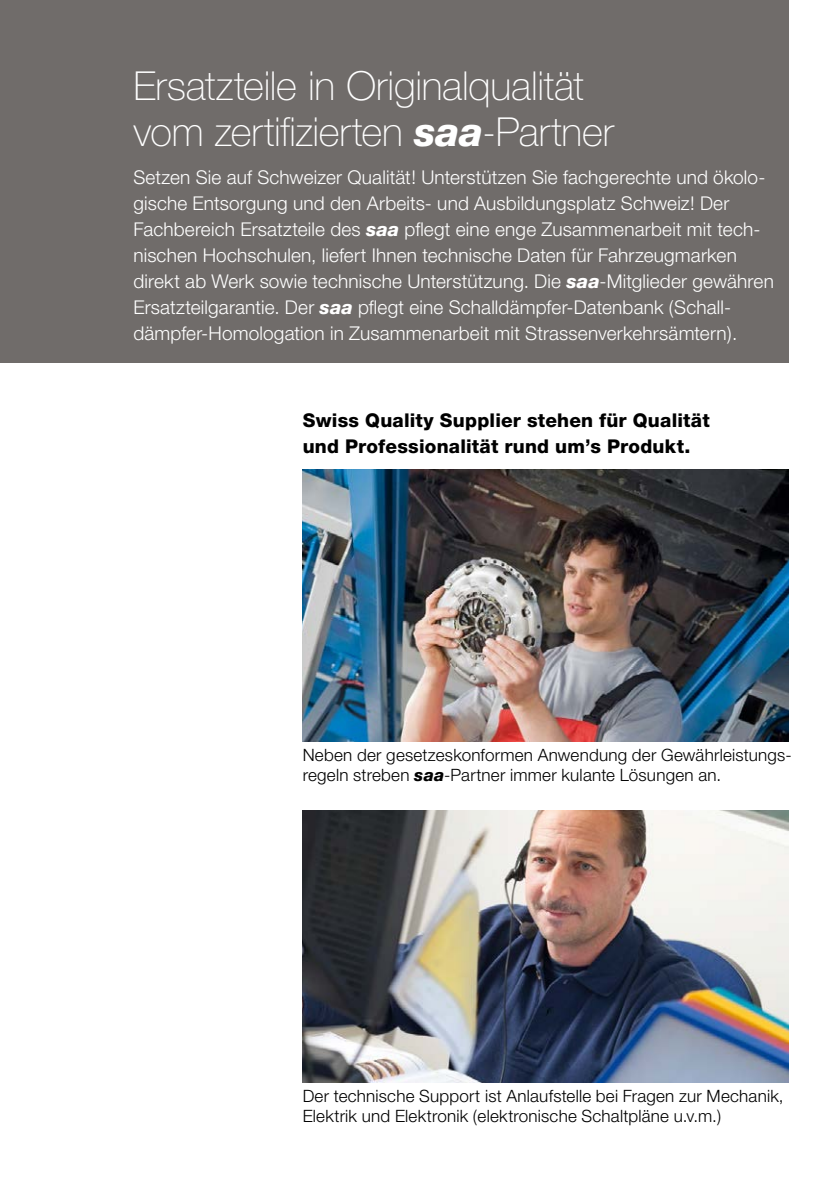
<style>
.page{position:relative;width:840px;height:1191px;background:#fff}
.page>*{position:absolute;margin:0;border:0;box-sizing:border-box;transform-origin:0 0}
.t1{font:100 40px/46px "Helvetica Neue";letter-spacing:-.005em;color:#fff}
.t2{font:300 19px/26px "Helvetica Neue";letter-spacing:.01em;color:#fff}
.t3{font:800 19px/26px "Helvetica Neue";letter-spacing:.01em;color:#000}
.t4{font:300 17px/20px "Helvetica Neue";letter-spacing:.015em;color:#000}
.s1{font-weight:800;font-style:italic}
</style>
<div class="page">
<img style="left:302px;top:469px;width:486px;height:272px">
<img style="left:302px;top:810px;width:486px;height:272px">
<div style="left:0;top:0;width:788px;height:363px;background:#706c6a"></div>
<h1 class="t1" style="left:133px;top:62px;width:482px">Ersatzteile in Originalqualität vom zertifizierten <span class="s1">saa</span>-Partner</h1>
<p class="t2" style="left:133px;top:163px;width:641px">Setzen Sie auf Schweizer Qualität! Unterstützen Sie fachgerechte und ökolo&shy;gische Entsorgung und den Arbeits- und Ausbildungsplatz Schweiz! Der Fachbereich Ersatzteile des <span class="s1">saa</span> pflegt eine enge Zusammenarbeit mit tech&shy;nischen Hochschulen, liefert Ihnen technische Daten für Fahrzeugmarken direkt ab Werk sowie technische Unterstützung. Die <span class="s1">saa</span>-Mitglieder gewähren Ersatzteilgarantie. Der <span class="s1">saa</span> pflegt eine Schalldämpfer-Datenbank (Schall&shy;dämpfer-Homologation in Zusammenarbeit mit Strassenverkehrsämtern).</p>
<p class="t3" style="left:302px;top:407px;width:408px">Swiss Quality Supplier stehen für Qualität und Professionalität rund um’s Produkt.</p>
<p class="t4" style="left:302px;top:744px;width:490px">Neben der gesetzeskonformen Anwendung der Gewährleistungs&shy;regeln streben <span class="s1">saa</span>-Partner immer kulante Lösungen an.</p>
<p class="t4" style="left:302px;top:1085px;width:482px">Der technische Support ist Anlaufstelle bei Fragen zur Mechanik,<br>Elektrik und Elektronik (elektronische Schaltpläne u.v.m.)</p>
</div>
